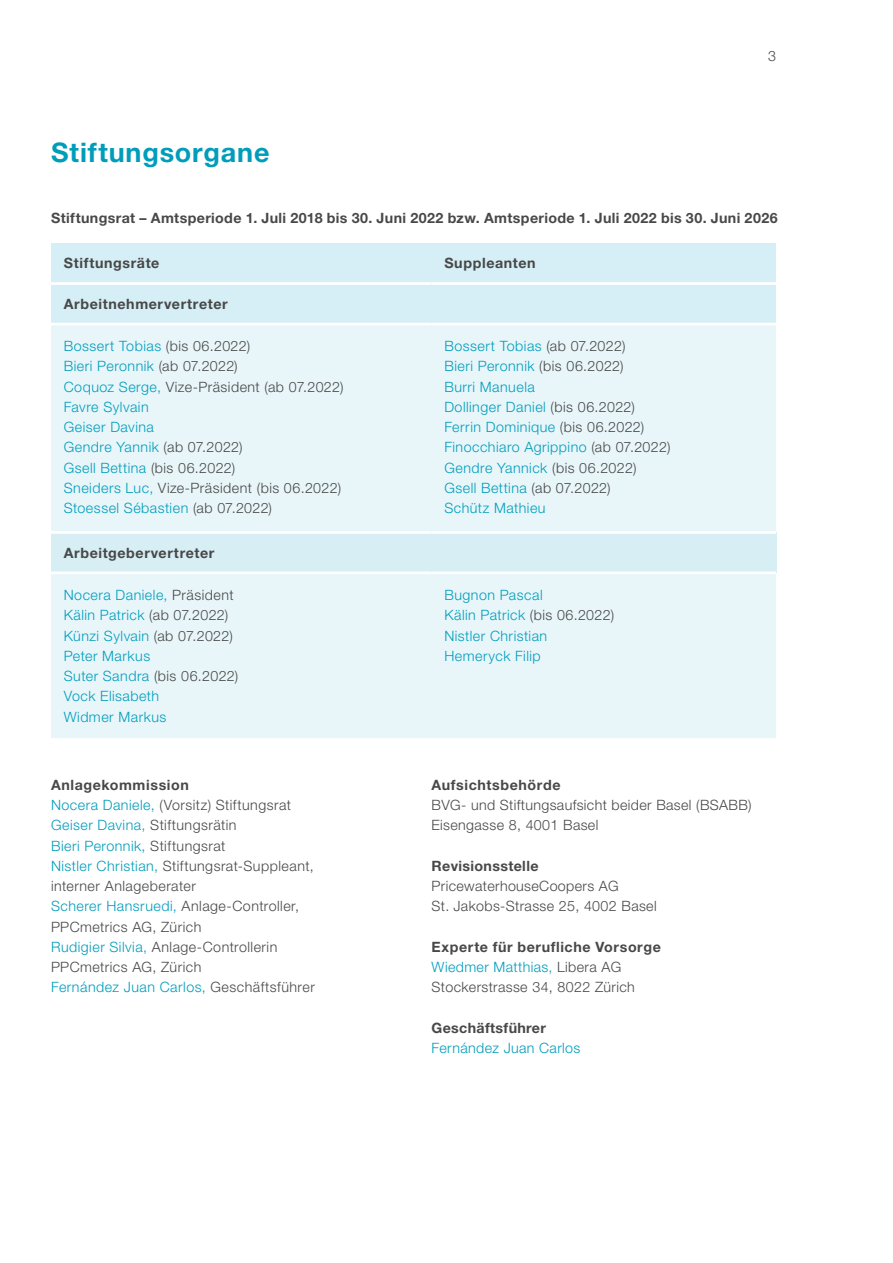
<style>
.page{position:relative;width:893px;height:1263px;background:#fff}
.page>*{position:absolute;margin:0;border:0;box-sizing:border-box;transform-origin:0 0}
.t1{font:700 27px "Helvetica Neue LT Std";letter-spacing:.03em;color:#009dbb}
.t2{font:300 14.25px/20.2px "Helvetica Neue LT Std";letter-spacing:.035em;color:#009dbb}
.t3{font:300 14.25px/20.2px "Helvetica Neue LT Std";letter-spacing:.03em;color:#474847}
.t4{font:700 14.25px "Helvetica Neue LT Std";letter-spacing:.035em;color:#474847}
.s1{color:#474847}
.s2{font-weight:700}
.s3{color:#009dbb}
</style>
<div class="page">
<div style="left:51px;top:243px;width:725px;height:80px;background:#d6eef5"></div>
<div style="left:51px;top:325px;width:725px;height:413px;background:#e8f6fa"></div>
<div style="left:51px;top:532px;width:725px;height:41px;background:#d7eef5"></div>
<hr style="left:51px;top:282px;width:381px;height:3px;background:#fff">
<hr style="left:432px;top:282px;width:344px;height:3px;background:#fff">
<hr style="left:51px;top:531px;width:381px;height:3px;background:#fff">
<hr style="left:432px;top:531px;width:344px;height:3px;background:#fff">
<hr style="left:51px;top:571px;width:381px;height:3px;background:#fff">
<hr style="left:432px;top:571px;width:344px;height:3px;background:#fff">
<h1 class="t1" style="left:51px;top:136px;width:220px">Stiftungsorgane</h1>
<p class="t3" style="left:768px;top:45px;width:9px">3</p>
<p class="t4" style="left:51px;top:209px;width:728px">Stiftungsrat – Amtsperiode 1. Juli 2018 bis 30. Juni 2022 bzw. Amtsperiode 1. Juli 2022 bis 30. Juni 2026</p>
<p class="t4" style="left:64px;top:254px;width:97px">Stiftungsräte</p>
<p class="t4" style="left:444px;top:254px;width:93px">Suppleanten</p>
<p class="t4" style="left:64px;top:295px;width:165px">Arbeitnehmervertreter</p>
<p class="t2" style="left:64px;top:336px;width:281px">Bossert Tobias <span class="s1">(bis 06.2022)<br></span>Bieri Peronnik <span class="s1">(ab 07.2022)<br></span>Coquoz Serge, <span class="s1">Vize-Präsident (ab 07.2022)<br></span>Favre Sylvain<br>Geiser Davina<br>Gendre Yannik <span class="s1">(ab 07.2022)<br></span>Gsell Bettina <span class="s1">(bis 06.2022)<br></span>Sneiders Luc, <span class="s1">Vize-Präsident (bis 06.2022)<br></span>Stoessel Sébastien <span class="s1">(ab 07.2022)</span></p>
<p class="t2" style="left:444px;top:336px;width:228px">Bossert Tobias <span class="s1">(ab 07.2022)<br></span>Bieri Peronnik <span class="s1">(bis 06.2022)<br></span>Burri Manuela<br>Dollinger Daniel <span class="s1">(bis 06.2022)<br></span>Ferrin Dominique <span class="s1">(bis 06.2022)<br></span>Finocchiaro Agrippino <span class="s1">(ab 07.2022)<br></span>Gendre Yannick <span class="s1">(bis 06.2022)<br></span>Gsell Bettina <span class="s1">(ab 07.2022)<br></span>Schütz Mathieu</p>
<p class="t4" style="left:64px;top:544px;width:152px">Arbeitgebervertreter</p>
<p class="t2" style="left:64px;top:584px;width:176px">Nocera Daniele, <span class="s1">Präsident<br></span>Kälin Patrick <span class="s1">(ab 07.2022)<br></span>Künzi Sylvain <span class="s1">(ab 07.2022)<br></span>Peter Markus<br>Suter Sandra <span class="s1">(bis 06.2022)<br></span>Vock Elisabeth<br>Widmer Markus</p>
<p class="t2" style="left:444px;top:584px;width:171px">Bugnon Pascal<br>Kälin Patrick <span class="s1">(bis 06.2022)<br></span>Nistler Christian<br>Hemeryck Filip</p>
<p class="t3" style="left:51px;top:774px;width:265px"><span class="s2">Anlagekommission<br></span><span class="s3">Nocera Daniele,</span> (Vorsitz) Stiftungsrat<br><span class="s3">Geiser Davina,</span> Stiftungsrätin<br><span class="s3">Bieri Peronnik,</span> Stiftungsrat<br><span class="s3">Nistler Christian,</span> Stiftungsrat-Suppleant, interner Anlageberater<br><span class="s3">Scherer Hansruedi,</span> Anlage-Controller,<br>PPCmetrics AG, Zürich<br><span class="s3">Rudigier Silvia,</span> Anlage-Controllerin<br>PPCmetrics AG, Zürich<br><span class="s3">Fernández Juan Carlos,</span> Geschäftsführer</p>
<p class="t4" style="left:431px;top:776px;width:131px">Aufsichtsbehörde</p>
<p class="t3" style="left:431px;top:794px;width:322px">BVG- und Stiftungsaufsicht beider Basel (BSABB)<br>Eisengasse 8, 4001 Basel</p>
<p class="t4" style="left:431px;top:857px;width:109px">Revisionsstelle</p>
<p class="t3" style="left:431px;top:875px;width:227px">PricewaterhouseCoopers AG<br>St. Jakobs-Strasse 25, 4002 Basel</p>
<p class="t3" style="left:431px;top:936px;width:231px"><span class="s2">Experte für berufliche Vorsorge<br></span><span class="s3">Wiedmer Matthias,</span> Libera AG<br>Stockerstrasse 34, 8022 Zürich</p>
<p class="t4" style="left:431px;top:1019px;width:116px">Geschäftsführer</p>
<p class="t2" style="left:431px;top:1037px;width:150px">Fernández Juan Carlos</p>
</div>
